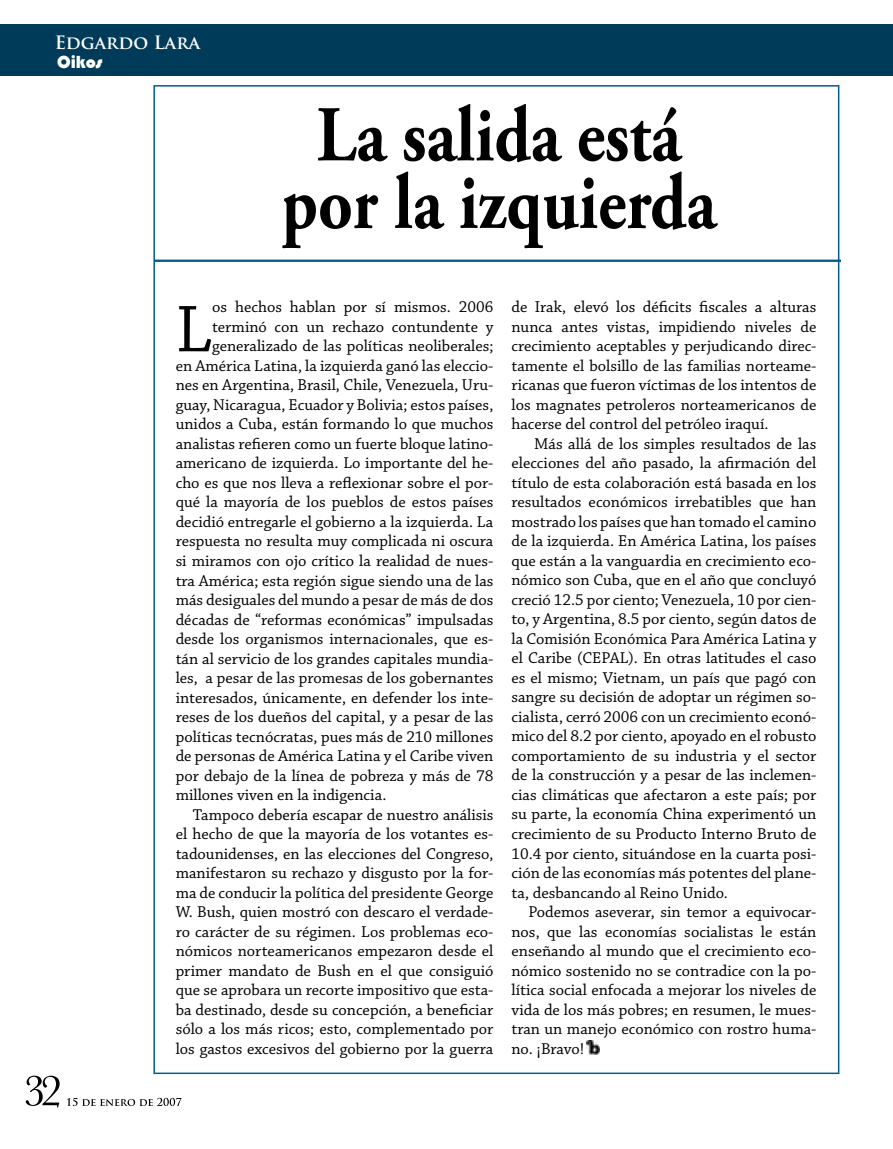
<style>
.page{position:relative;width:893px;height:1149px;background:#fff}
.page>*{position:absolute;margin:0;border:0;box-sizing:border-box;transform-origin:0 0}
.t1{font:700 78.75px/67.5px "Adobe Garamond Pro";color:#000;text-align:center;scale:.86 1}
.t2{font:69.6px "Chaparral Pro";color:#000}
.t3{font:700 18px "Trajan Pro";color:#fff}
.t4{font:18px "Bauhaus 93";color:#fff}
.t5{font:16.5px/19.5px "Chaparral Pro";color:#000;text-align:justify}
</style>
<div class="page">
<div style="left:0;top:24px;width:893px;height:51px;background:#003b5a"></div>
<svg style="left:26px;top:1075px;width:34px;height:32px"></svg>
<svg style="left:67px;top:1097px;width:115px;height:8px"></svg>
<div style="left:154px;top:259px;width:687px;height:3px;background:#005d88;border:1px solid #005d88"></div>
<svg style="left:587px;top:1040px;width:13px;height:13px"></svg>
<p class="t3" style="left:55px;top:32px;width:147px">Edgardo Lara</p>
<p class="t4" style="left:57px;top:52px;width:47px">Oikos</p>
<h1 class="t1" style="left:281px;top:103px;width:507px">La salida está por la izquierda</h1>
<h2 class="t2" style="left:176px;top:290px;width:38px">L</h2>
<p class="t5" style="left:212px;top:298px;width:283px">os hechos hablan por sí mismos. 2006</p>
<p class="t5" style="left:212px;top:317px;width:283px">terminó con un rechazo contundente y</p>
<p class="t5" style="left:212px;top:337px;width:283px">generalizado de las políticas neoliberales;</p>
<p class="t5" style="left:176px;top:356px;width:319px">en América Latina, la izquierda ganó las eleccio-</p>
<p class="t5" style="left:176px;top:376px;width:319px">nes en Argentina, Brasil, Chile, Venezuela, Uru-</p>
<p class="t5" style="left:176px;top:395px;width:319px">guay, Nicaragua, Ecuador y Bolivia; estos países,</p>
<p class="t5" style="left:176px;top:415px;width:319px">unidos a Cuba, están formando lo que muchos</p>
<p class="t5" style="left:176px;top:434px;width:319px">analistas refieren como un fuerte bloque latino-</p>
<p class="t5" style="left:176px;top:454px;width:319px">americano de izquierda. Lo importante del he-</p>
<p class="t5" style="left:176px;top:473px;width:319px">cho es que nos lleva a reflexionar sobre el por-</p>
<p class="t5" style="left:176px;top:493px;width:319px">qué la mayoría de los pueblos de estos países</p>
<p class="t5" style="left:176px;top:512px;width:319px">decidió entregarle el gobierno a la izquierda. La</p>
<p class="t5" style="left:176px;top:532px;width:319px">respuesta no resulta muy complicada ni oscura</p>
<p class="t5" style="left:176px;top:551px;width:319px">si miramos con ojo crítico la realidad de nues-</p>
<p class="t5" style="left:176px;top:571px;width:319px">tra América; esta región sigue siendo una de las</p>
<p class="t5" style="left:176px;top:590px;width:319px">más desiguales del mundo a pesar de más de dos</p>
<p class="t5" style="left:176px;top:610px;width:319px">décadas de “reformas económicas” impulsadas</p>
<p class="t5" style="left:176px;top:629px;width:319px">desde los organismos internacionales, que es-</p>
<p class="t5" style="left:176px;top:649px;width:319px">tán al servicio de los grandes capitales mundia-</p>
<p class="t5" style="left:176px;top:668px;width:319px">les, a pesar de las promesas de los gobernantes</p>
<p class="t5" style="left:176px;top:688px;width:319px">interesados, únicamente, en defender los inte-</p>
<p class="t5" style="left:176px;top:707px;width:319px">reses de los dueños del capital, y a pesar de las</p>
<p class="t5" style="left:176px;top:727px;width:319px">políticas tecnócratas, pues más de 210 millones</p>
<p class="t5" style="left:176px;top:746px;width:319px">de personas de América Latina y el Caribe viven</p>
<p class="t5" style="left:176px;top:766px;width:319px">por debajo de la línea de pobreza y más de 78</p>
<p class="t5" style="left:176px;top:785px;width:212px">millones viven en la indigencia.</p>
<p class="t5" style="left:193px;top:805px;width:302px">Tampoco debería escapar de nuestro análisis</p>
<p class="t5" style="left:176px;top:824px;width:319px">el hecho de que la mayoría de los votantes es-</p>
<p class="t5" style="left:176px;top:844px;width:319px">tadounidenses, en las elecciones del Congreso,</p>
<p class="t5" style="left:176px;top:863px;width:319px">manifestaron su rechazo y disgusto por la for-</p>
<p class="t5" style="left:176px;top:883px;width:319px">ma de conducir la política del presidente George</p>
<p class="t5" style="left:176px;top:902px;width:319px">W. Bush, quien mostró con descaro el verdade-</p>
<p class="t5" style="left:176px;top:922px;width:319px">ro carácter de su régimen. Los problemas eco-</p>
<p class="t5" style="left:176px;top:941px;width:319px">nómicos norteamericanos empezaron desde el</p>
<p class="t5" style="left:176px;top:961px;width:319px">primer mandato de Bush en el que consiguió</p>
<p class="t5" style="left:176px;top:980px;width:319px">que se aprobara un recorte impositivo que esta-</p>
<p class="t5" style="left:176px;top:1000px;width:319px">ba destinado, desde su concepción, a beneficiar</p>
<p class="t5" style="left:176px;top:1019px;width:319px">sólo a los más ricos; esto, complementado por</p>
<p class="t5" style="left:176px;top:1039px;width:319px">los gastos excesivos del gobierno por la guerra</p>
<p class="t5" style="left:511px;top:297px;width:306px">de Irak, elevó los déficits fiscales a alturas nunca antes vistas, impidiendo niveles de crecimiento aceptables y perjudicando direc&shy;tamente el bolsillo de las familias norteame&shy;ricanas que fueron víctimas de los intentos de los magnates petroleros norteamericanos de hacerse del control del petróleo iraquí.</p>
<p class="t5" style="left:511px;top:434px;width:307px;text-indent:23px">Más allá de los simples resultados de las elecciones del año pasado, la afirmación del título de esta colaboración está basada en los resultados económicos irrebatibles que han mostrado los países que han tomado el camino de la izquierda. En América Latina, los países que están a la vanguardia en crecimiento eco&shy;nómico son Cuba, que en el año que concluyó creció 12.5 por ciento; Venezuela, 10 por cien&shy;to, y Argentina, 8.5 por ciento, según datos de la Comisión Económica Para América Latina y el Caribe (CEPAL). En otras latitudes el caso es el mismo; Vietnam, un país que pagó con sangre su decisión de adoptar un régimen so&shy;cialista, cerró 2006 con un crecimiento econó&shy;mico del 8.2 por ciento, apoyado en el robusto comportamiento de su industria y el sector de la construcción y a pesar de las inclemen&shy;cias climáticas que afectaron a este país; por su parte, la economía China experimentó un crecimiento de su Producto Interno Bruto de 10.4 por ciento, situándose en la cuarta posi&shy;ción de las economías más potentes del plane&shy;ta, desbancando al Reino Unido.</p>
<p class="t5" style="left:511px;top:902px;width:306px;text-indent:17px">Podemos aseverar, sin temor a equivocar&shy;nos, que las economías socialistas le están enseñando al mundo que el crecimiento eco&shy;nómico sostenido no se contradice con la po&shy;lítica social enfocada a mejorar los niveles de vida de los más pobres; en resumen, le mues&shy;tran un manejo económico con rostro huma&shy;no. ¡Bravo!</p>
</div>
